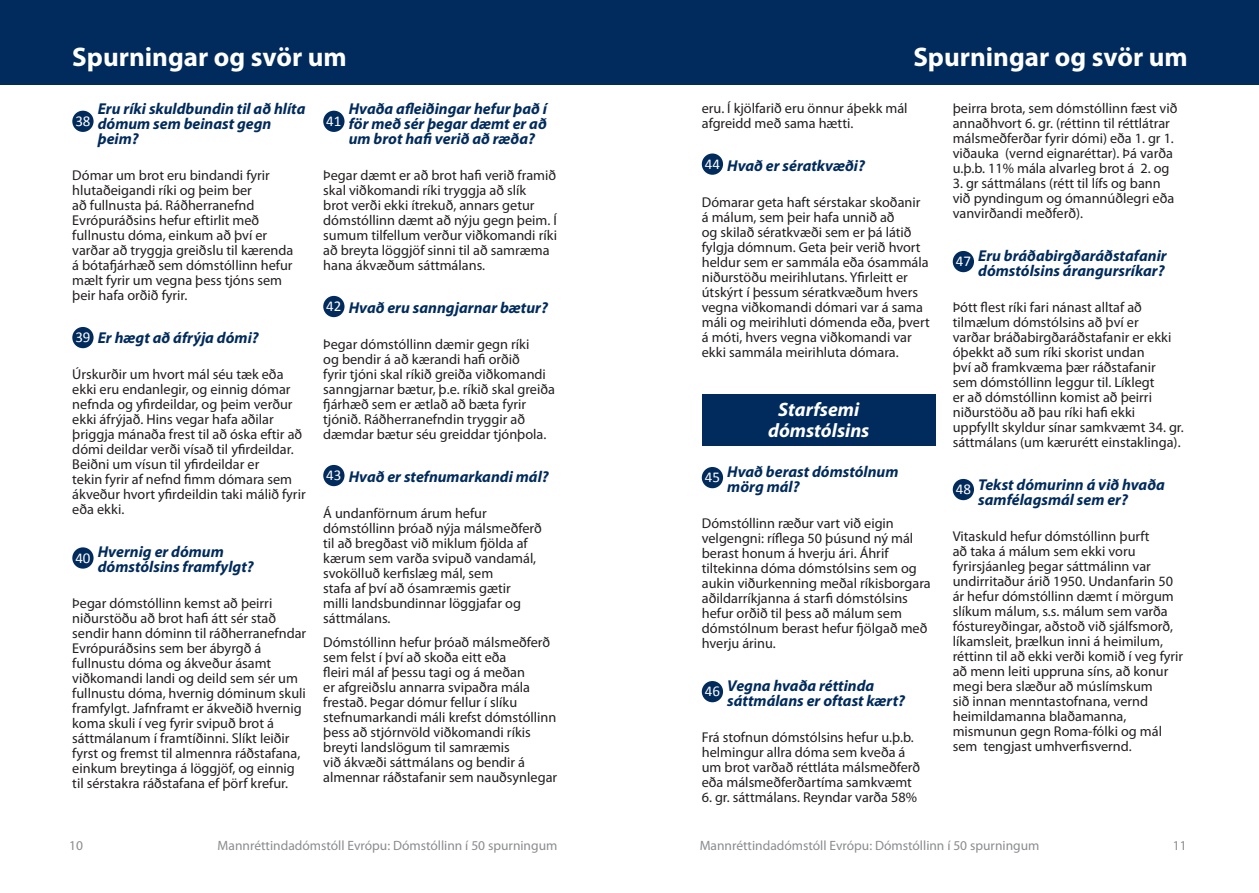
<style>
.page{position:relative;width:1259px;height:893px;background:#fff}
.page>*{position:absolute;margin:0;border:0;box-sizing:border-box;transform-origin:0 0}
.t1{font:700 27px "Myriad Pro";color:#fff}
.t2{font:italic 700 19.5px/21px "Myriad Pro";color:#fff;text-align:center}
.FAQ_-_Question{font:italic 700 15.75px/15px "Myriad Pro";color:#002b5c}
.t3{font:15px "Calibri";color:#fff}
.FAQ_-_Texte{font:14.25px/15px "Myriad Pro";color:#231f20}
.t4{font:13.5px "Myriad Pro";color:#8a8c8f}
</style>
<div class="page">
<div style="left:0;top:0;width:1259px;height:85px;background:#002b5c"></div>
<div style="left:72px;top:111px;width:22px;height:21px;background:#002b5c;border-radius:50%"></div>
<div style="left:72px;top:327px;width:22px;height:21px;background:#002b5c;border-radius:50%"></div>
<div style="left:72px;top:547px;width:22px;height:22px;background:#002b5c;border-radius:50%"></div>
<div style="left:323px;top:111px;width:21px;height:21px;background:#002b5c;border-radius:50%"></div>
<div style="left:323px;top:296px;width:21px;height:21px;background:#002b5c;border-radius:50%"></div>
<div style="left:323px;top:465px;width:21px;height:21px;background:#002b5c;border-radius:50%"></div>
<div style="left:702px;top:153px;width:21px;height:22px;background:#002b5c;border-radius:50%"></div>
<div style="left:702px;top:394px;width:233px;height:51px;background:#002b5c"></div>
<div style="left:702px;top:467px;width:21px;height:21px;background:#002b5c;border-radius:50%"></div>
<div style="left:702px;top:681px;width:21px;height:21px;background:#002b5c;border-radius:50%"></div>
<div style="left:952px;top:251px;width:22px;height:21px;background:#002b5c;border-radius:50%"></div>
<div style="left:952px;top:479px;width:22px;height:21px;background:#002b5c;border-radius:50%"></div>
<h1 class="t1" style="left:72px;top:39px;width:276px">Spurningar og svör um</h1>
<h1 class="t1" style="left:913px;top:39px;width:276px">Spurningar og svör um</h1>
<p class="FAQ_-_Question" style="left:98px;top:101px;width:209px">Eru ríki skuldbundin til að hlíta dómum sem beinast gegn þeim?</p>
<p class="FAQ_-_Texte" style="left:72px;top:168px;width:223px">Dómar um brot eru bindandi fyrir hlutaðeigandi ríki og þeim ber<br>að fullnusta þá. Ráðherranefnd<br>Evrópuráðsins hefur eftirlit með fullnustu dóma, einkum að því er varðar að tryggja greiðslu til kærenda á bótafjárhæð sem dómstóllinn hefur mælt fyrir um vegna þess tjóns sem þeir hafa orðið fyrir.</p>
<p class="t3" style="left:75px;top:328px;width:17px">39</p>
<p class="FAQ_-_Question" style="left:98px;top:330px;width:162px">Er hægt að áfrýja dómi?</p>
<p class="FAQ_-_Texte" style="left:72px;top:367px;width:235px">Úrskurðir um hvort mál séu tæk eða ekki eru endanlegir, og einnig dómar nefnda og yfirdeildar, og þeim verður ekki áfrýjað. Hins vegar hafa aðilar þriggja mánaða frest til að óska eftir að dómi deildar verði vísað til yfirdeildar.<br>Beiðni um vísun til yfirdeildar er<br>tekin fyrir af nefnd fimm dómara sem ákveður hvort yfirdeildin taki málið fyrir eða ekki.</p>
<p class="t3" style="left:75px;top:548px;width:17px">40</p>
<p class="FAQ_-_Question" style="left:98px;top:544px;width:157px">Hvernig er dómum dómstólsins framfylgt?</p>
<p class="FAQ_-_Texte" style="left:72px;top:596px;width:235px">Þegar dómstóllinn kemst að þeirri niðurstöðu að brot hafi átt sér stað sendir hann dóminn til ráðherranefndar Evrópuráðsins sem ber ábyrgð á fullnustu dóma og ákveður ásamt viðkomandi landi og deild sem sér um fullnustu dóma, hvernig dóminum skuli framfylgt. Jafnframt er ákveðið hvernig koma skuli í veg fyrir svipuð brot á sáttmálanum í framtíðinni. Slíkt leiðir fyrst og fremst til almennra ráðstafana, einkum breytinga á löggjöf, og einnig til sérstakra ráðstafana ef þörf krefur.</p>
<p class="t3" style="left:75px;top:112px;width:17px">38</p>
<p class="FAQ_-_Question" style="left:349px;top:101px;width:200px;text-align:justify">Hvaða afleiðingar hefur það í för með sér þegar dæmt er að um brot hafi verið að ræða?</p>
<p class="FAQ_-_Texte" style="left:323px;top:168px;width:235px">Þegar dæmt er að brot hafi verið framið skal viðkomandi ríki tryggja að slík<br>brot verði ekki ítrekuð, annars getur dómstóllinn dæmt að nýju gegn þeim. Í sumum tilfellum verður viðkomandi ríki að breyta löggjöf sinni til að samræma hana ákvæðum sáttmálans.</p>
<p class="t3" style="left:326px;top:297px;width:17px">42</p>
<p class="FAQ_-_Question" style="left:349px;top:300px;width:201px">Hvað eru sanngjarnar bætur?</p>
<p class="FAQ_-_Texte" style="left:323px;top:337px;width:233px">Þegar dómstóllinn dæmir gegn ríki<br>og bendir á að kærandi hafi orðið<br>fyrir tjóni skal ríkið greiða viðkomandi sanngjarnar bætur, þ.e. ríkið skal greiða fjárhæð sem er ætlað að bæta fyrir tjónið. Ráðherranefndin tryggir að dæmdar bætur séu greiddar tjónþola.</p>
<p class="t3" style="left:326px;top:466px;width:17px">43</p>
<p class="FAQ_-_Question" style="left:349px;top:469px;width:201px">Hvað er stefnumarkandi mál?</p>
<p class="FAQ_-_Texte" style="left:323px;top:506px;width:220px">Á undanförnum árum hefur dómstóllinn þróað nýja málsmeðferð til að bregðast við miklum fjölda af kærum sem varða svipuð vandamál, svokölluð kerfislæg mál, sem<br>stafa af því að ósamræmis gætir<br>milli landsbundinnar löggjafar og sáttmálans.</p>
<p class="FAQ_-_Texte" style="left:323px;top:634px;width:235px">Dómstóllinn hefur þróað málsmeðferð sem felst í því að skoða eitt eða<br>fleiri mál af þessu tagi og á meðan<br>er afgreiðslu annarra svipaðra mála frestað. Þegar dómur fellur í slíku stefnumarkandi máli krefst dómstóllinn þess að stjórnvöld viðkomandi ríkis breyti landslögum til samræmis<br>við ákvæði sáttmálans og bendir á almennar ráðstafanir sem nauðsynlegar</p>
<p class="t3" style="left:326px;top:112px;width:17px">41</p>
<p class="FAQ_-_Texte" style="left:702px;top:100px;width:207px">eru. Í kjölfarið eru önnur áþekk mál afgreidd með sama hætti.</p>
<p class="t3" style="left:705px;top:154px;width:17px">44</p>
<p class="FAQ_-_Question" style="left:727px;top:157px;width:139px">Hvað er sératkvæði?</p>
<p class="FAQ_-_Texte" style="left:702px;top:194px;width:229px">Dómarar geta haft sérstakar skoðanir á málum, sem þeir hafa unnið að<br>og skilað sératkvæði sem er þá látið fylgja dómnum. Geta þeir verið hvort heldur sem er sammála eða ósammála niðurstöðu meirihlutans. Yfirleitt er útskýrt í þessum sératkvæðum hvers vegna viðkomandi dómari var á sama máli og meirihluti dómenda eða, þvert á móti, hvers vegna viðkomandi var ekki sammála meirihluta dómara.</p>
<p class="t2" style="left:768px;top:398px;width:103px">Starfsemi dómstólsins</p>
<p class="t3" style="left:705px;top:468px;width:17px">45</p>
<p class="FAQ_-_Question" style="left:727px;top:463px;width:173px">Hvað berast dómstólnum mörg mál?</p>
<p class="FAQ_-_Texte" style="left:702px;top:515px;width:230px">Dómstóllinn ræður vart við eigin velgengni: ríflega 50 þúsund ný mál berast honum á hverju ári. Áhrif tiltekinna dóma dómstólsins sem og aukin viðurkenning meðal ríkisborgara aðildarríkjanna á starfi dómstólsins hefur orðið til þess að málum sem dómstólnum berast hefur fjölgað með hverju árinu.</p>
<p class="t3" style="left:705px;top:682px;width:17px">46</p>
<p class="FAQ_-_Question" style="left:727px;top:677px;width:179px">Vegna hvaða réttinda sáttmálans er oftast kært?</p>
<p class="FAQ_-_Texte" style="left:702px;top:729px;width:220px">Frá stofnun dómstólsins hefur u.þ.b. helmingur allra dóma sem kveða á um brot varðað réttláta málsmeðferð eða málsmeðferðartíma samkvæmt</p>
<p class="FAQ_-_Texte" style="left:702px;top:789px;width:217px">6. gr. sáttmálans. Reyndar varða 58%</p>
<p class="FAQ_-_Texte" style="left:952px;top:100px;width:226px">þeirra brota, sem dómstóllinn fæst við annaðhvort 6. gr. (réttinn til réttlátrar málsmeðferðar fyrir dómi) eða 1. gr 1. viðauka (vernd eignaréttar). Þá varða u.þ.b. 11% mála alvarleg brot á 2. og</p>
<p class="FAQ_-_Texte" style="left:952px;top:175px;width:223px">3. gr sáttmálans (rétt til lífs og bann við pyndingum og ómannúðlegri eða vanvirðandi meðferð).</p>
<p class="t3" style="left:955px;top:252px;width:17px">47</p>
<p class="FAQ_-_Question" style="left:978px;top:247px;width:190px">Eru bráðabirgðaráðstafanir dómstólsins árangursríkar?</p>
<p class="FAQ_-_Texte" style="left:952px;top:299px;width:232px">Þótt flest ríki fari nánast alltaf að tilmælum dómstólsins að því er<br>varðar bráðabirgðaráðstafanir er ekki óþekkt að sum ríki skorist undan<br>því að framkvæma þær ráðstafanir sem dómstóllinn leggur til. Líklegt<br>er að dómstóllinn komist að þeirri niðurstöðu að þau ríki hafi ekki uppfyllt skyldur sínar samkvæmt 34. gr. sáttmálans (um kærurétt einstaklinga).</p>
<p class="t3" style="left:955px;top:480px;width:17px">48</p>
<p class="FAQ_-_Question" style="left:978px;top:476px;width:188px">Tekst dómurinn á við hvaða samfélagsmál sem er?</p>
<p class="FAQ_-_Texte" style="left:952px;top:528px;width:232px">Vitaskuld hefur dómstóllinn þurft<br>að taka á málum sem ekki voru fyrirsjáanleg þegar sáttmálinn var undirritaður árið 1950. Undanfarin 50 ár hefur dómstóllinn dæmt í mörgum slíkum málum, s.s. málum sem varða fóstureyðingar, aðstoð við sjálfsmorð, líkamsleit, þrælkun inni á heimilum, réttinn til að ekki verði komið í veg fyrir að menn leiti uppruna síns, að konur megi bera slæður að múslímskum<br>sið innan menntastofnana, vernd heimildamanna blaðamanna, mismunun gegn Roma-fólki og mál sem tengjast umhverfisvernd.</p>
<p class="t4" style="left:69px;top:837px;width:15px">10</p>
<p class="t4" style="left:218px;top:837px;width:341px">Mannréttindadómstóll Evrópu: Dómstóllinn í 50 spurningum</p>
<p class="t4" style="left:699px;top:837px;width:341px">Mannréttindadómstóll Evrópu: Dómstóllinn í 50 spurningum</p>
<p class="t4" style="left:1172px;top:837px;width:15px">11</p>
</div>
